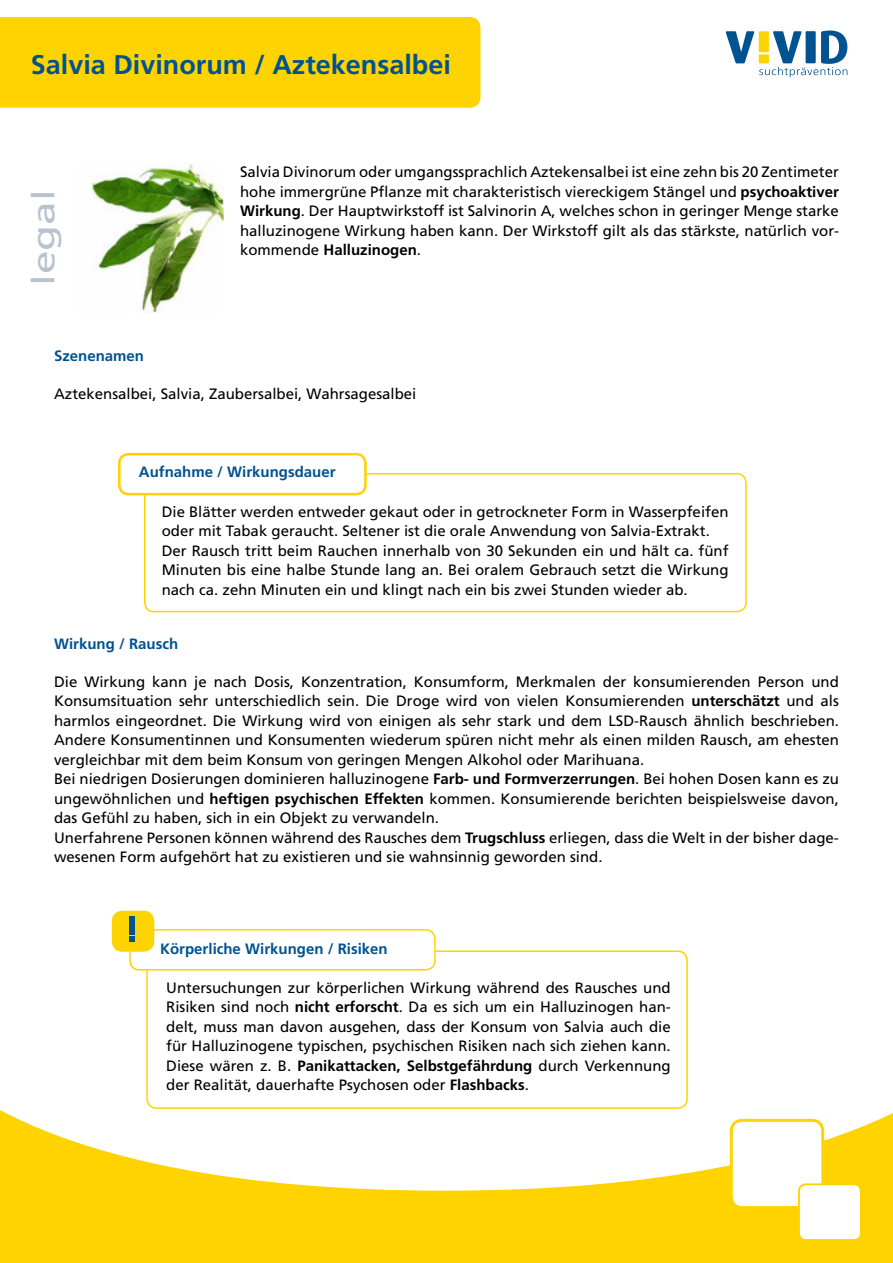
<style>
.page{position:relative;width:893px;height:1263px;background:#fff}
.page>*{position:absolute;margin:0;border:0;box-sizing:border-box;transform-origin:0 0}
.t1{font:31.5px "Frutiger LT Std";color:#b9c3cf;scale:1.34 1}
.t2{font:700 27px "Frutiger LT Std";color:#005291}
.t3{font:15px/19.5px "Frutiger LT Std";color:#000;text-align:justify}
.t4{font:700 15px "Frutiger LT Std";color:#005291}
.s1{font-weight:700}
</style>
<div class="page">
<svg style="left:0;top:1105px;width:893px;height:158px"></svg>
<div style="left:731px;top:1120px;width:92px;height:87px;background:#fff;border-radius:11px"></div>
<div style="left:730px;top:1119px;width:94px;height:90px;border:3px solid #ffd300;border-radius:11px"></div>
<div style="left:799px;top:1184px;width:62px;height:56px;background:#fff;border-radius:7px"></div>
<div style="left:798px;top:1183px;width:64px;height:58px;border:2px solid #ffd300;border-radius:7px"></div>
<div style="left:0;top:17px;width:480px;height:91px;background:#ffd300"></div>
<svg style="left:726px;top:31px;width:121px;height:46px"></svg>
<div style="left:759px;top:54px;width:10px;height:9px;background:#ffd300"></div>
<div style="left:759px;top:31px;width:10px;height:21px;background:#ffd300"></div>
<img style="left:92px;top:163px;width:132px;height:151px">
<div style="left:144px;top:473px;width:603px;height:139px;border:2px solid #ffd300;border-radius:9px"></div>
<div style="left:119px;top:454px;width:246px;height:40px;background:#fff;border-radius:9px"></div>
<div style="left:118px;top:453px;width:249px;height:42px;border:3px solid #ffd300;border-radius:9px"></div>
<div style="left:147px;top:951px;width:540px;height:157px;background:#fff;border-radius:9px"></div>
<div style="left:146px;top:950px;width:542px;height:159px;border:2px solid #ffd300;border-radius:9px"></div>
<div style="left:130px;top:930px;width:305px;height:40px;background:#fff;border-radius:9px"></div>
<div style="left:129px;top:929px;width:307px;height:41px;border:2px solid #ffd300;border-radius:9px"></div>
<div style="left:113px;top:912px;width:40px;height:38px;background:#ffd300;border-radius:9px"></div>
<div style="left:112px;top:911px;width:42px;height:41px;border:3px solid #ffd300;border-radius:9px"></div>
<div style="left:129px;top:916px;width:6px;height:18px;background:#005291"></div>
<svg style="left:129px;top:936px;width:6px;height:6px"></svg>
<h2 class="t2" style="left:31px;top:49px;width:422px">Salvia Divinorum / Aztekensalbei</h2>
<h1 class="t1" style="left:25px;top:286px;width:73px;rotate:-90deg">legal</h1>
<p class="t3" style="left:240px;top:163px;width:600px">Salvia Divinorum oder umgangssprachlich Aztekensalbei ist eine zehn bis 20 Zentimeter hohe immergrüne Pflanze mit charakteristisch viereckigem Stängel und <span class="s1">psychoaktiver Wirkung</span>. Der Hauptwirkstoff ist Salvinorin A, welches schon in geringer Menge starke halluzinogene Wirkung haben kann. Der Wirkstoff gilt als das stärkste, natürlich vor&shy;kommende <span class="s1">Halluzinogen</span>.</p>
<p class="t4" style="left:54px;top:347px;width:92px">Szenenamen</p>
<p class="t3" style="left:54px;top:384px;width:364px">Aztekensalbei, Salvia, Zaubersalbei, Wahrsagesalbei</p>
<p class="t4" style="left:139px;top:463px;width:198px">Aufnahme / Wirkungsdauer</p>
<p class="t3" style="left:162px;top:502px;width:568px;text-align:left">Die Blätter werden entweder gekaut oder in getrockneter Form in Wasserpfeifen oder mit Tabak geraucht. Seltener ist die orale Anwendung von Salvia-Extrakt.<br>Der Rausch tritt beim Rauchen innerhalb von 30 Sekunden ein und hält ca. fünf Minuten bis eine halbe Stunde lang an. Bei oralem Gebrauch setzt die Wirkung nach ca. zehn Minuten ein und klingt nach ein bis zwei Stunden wieder ab.</p>
<p class="t4" style="left:54px;top:635px;width:126px">Wirkung / Rausch</p>
<p class="t3" style="left:54px;top:672px;width:786px;text-align:left">Die Wirkung kann je nach Dosis, Konzentration, Konsumform, Merkmalen der konsumierenden Person und Konsumsituation sehr unterschiedlich sein. Die Droge wird von vielen Konsumierenden <span class="s1">unterschätzt</span> und als harmlos eingeordnet. Die Wirkung wird von einigen als sehr stark und dem LSD-Rausch ähnlich beschrieben.<br>Andere Konsumentinnen und Konsumenten wiederum spüren nicht mehr als einen milden Rausch, am ehesten vergleichbar mit dem beim Konsum von geringen Mengen Alkohol oder Marihuana.<br>Bei niedrigen Dosierungen dominieren halluzinogene <span class="s1">Farb- und Formverzerrungen</span>. Bei hohen Dosen kann es zu ungewöhnlichen und <span class="s1">heftigen psychischen Effekten</span> kommen. Konsumierende berichten beispielsweise davon, das Gefühl zu haben, sich in ein Objekt zu verwandeln.<br>Unerfahrene Personen können während des Rausches dem <span class="s1">Trugschluss</span> erliegen, dass die Welt in der bisher dage&shy;wesenen Form aufgehört hat zu existieren und sie wahnsinnig geworden sind.</p>
<p class="t4" style="left:160px;top:940px;width:229px">Körperliche Wirkungen / Risiken</p>
<p class="t3" style="left:166px;top:978px;width:506px">Untersuchungen zur körperlichen Wirkung während des Rausches und Risiken sind noch <span class="s1">nicht erforscht</span>. Da es sich um ein Halluzinogen han&shy;delt, muss man davon ausgehen, dass der Konsum von Salvia auch die für Halluzinogene typischen, psychischen Risiken nach sich ziehen kann.<br>Diese wären z. B. <span class="s1">Panikattacken, Selbstgefährdung</span> durch Verkennung der Realität, dauerhafte Psychosen oder <span class="s1">Flashbacks</span>.</p>
</div>
